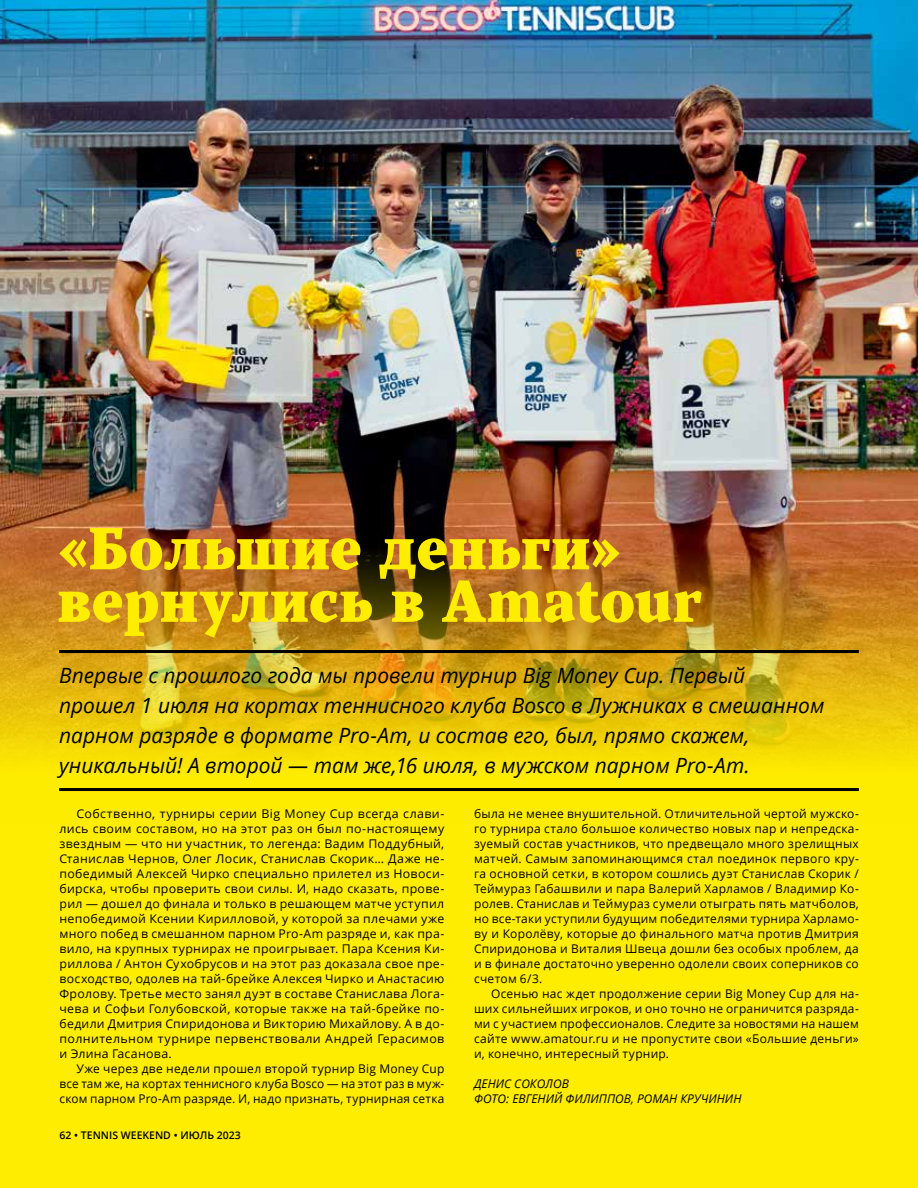
<style>
.page{position:relative;width:918px;height:1188px;background:#ffed00}
.page>*{position:absolute;margin:0;border:0;box-sizing:border-box;transform-origin:0 0}
.t1{font:900 59.1px/52.5px "TT Bells";letter-spacing:-.005em;color:#ffed00}
.t2{font:italic 21px/30px "Open Sans";color:#000}
.t3{font:12px/15px "Open Sans";letter-spacing:.02em;color:#000;text-align:justify}
.t4{font:12px/15px "Open Sans";letter-spacing:.02em;color:#000;text-align:justify;scale:1.04 1}
.t5{font:italic 12px/15px "Open Sans";color:#000}
.t6{font:600 10.5px "Open Sans";color:#000}
</style>
<div class="page">
<img style="left:0;top:0;width:918px;height:763px">
<hr style="left:59px;top:650px;width:800px;height:3px;background:#000">
<hr style="left:59px;top:788px;width:800px;height:3px;background:#000">
<h1 class="t1" style="left:57px;top:523px;width:647px">«Большие деньги» вернулись в Amatour</h1>
<p class="t2" style="left:59px;top:660px;width:767px">Впервые с прошлого года мы провели турнир Big Money Cup. Первый прошел 1 июля на кортах теннисного клуба Bosco в Лужниках в смешанном парном разряде в формате Pro--Am, и состав его, был, прямо скажем, уникальный! А второй — там же,16 июля, в мужском парном Pro--Am.</p>
<p class="t4" style="left:60px;top:806px;width:372px;text-indent:17px">Собственно, турниры серии Big Money Cup всегда слави‑ лись своим составом, но на этот раз он был по-настоящему звездным — что ни участник, то легенда: Вадим Поддубный, Станислав Чернов, Олег Лосик, Станислав Скорик… Даже не‑ победимый Алексей Чирко специально прилетел из Новоси‑ бирска, чтобы проверить свои силы. И, надо сказать, прове‑ рил — дошел до финала и только в решающем матче уступил непобедимой Ксении Кирилловой, у которой за плечами уже много побед в смешанном парном Pro--Am разряде и, как пра‑ вило, на крупных турнирах не проигрывает. Пара Ксения Ки‑ риллова / Антон Сухобрусов и на этот раз доказала свое пре‑ восходство, одолев на тай-брейке Алексея Чирко и Анастасию Фролову. Третье место занял дуэт в составе Станислава Лога‑ чева и Софьи Голубовской, которые также на тай-брейке по‑ бедили Дмитрия Спиридонова и Викторию Михайлову. А в до‑ полнительном турнире первенствовали Андрей Герасимов и Элина Гасанова.</p>
<p class="t3" style="left:60px;top:1061px;width:386px;text-indent:17px">Уже через две недели прошел второй турнир Big Money Cup все там же, на кортах теннисного клуба Bosco — на этот раз в муж‑ ском парном Pro--Am разряде. И, надо признать, турнирная сетка</p>
<p class="t3" style="left:474px;top:806px;width:386px">была не менее внушительной. Отличительной чертой мужско‑ го турнира стало большое количество новых пар и непредска‑ зуемый состав участников, что предвещало много зрелищных матчей. Самым запоминающимся стал поединок первого кру‑ га основной сетки, в котором сошлись дуэт Станислав Скорик / Теймураз Габашвили и пара Валерий Харламов / Владимир Ко‑ ролев. Станислав и Теймураз сумели отыграть пять матчболов, но все‑таки уступили будущим победителями турнира Харламо‑ ву и Королёву, которые до финального матча против Дмитрия Спиридонова и Виталия Швеца дошли без особых проблем, да и в финале достаточно уверенно одолели своих соперников со счетом 6/3.</p>
<p class="t3" style="left:474px;top:986px;width:386px;text-indent:17px">Осенью нас ждет продолжение серии Big Money Cup для на‑ ших сильнейших игроков, и оно точно не ограничится разряда‑ ми с участием профессионалов. Следите за новостями на нашем сайте www.amatour.ru и не пропустите свои «Большие деньги» и, конечно, интересный турнир.</p>
<p class="t5" style="left:474px;top:1076px;width:269px">ДЕНИС СОКОЛОВ<br>ФОТО: ЕВГЕНИЙ ФИЛИППОВ, РОМАН КРУЧИНИН</p>
<p class="t6" style="left:60px;top:1128px;width:183px">62 • TENNIS WEEKEND • ИЮЛЬ 2023</p>
</div>
